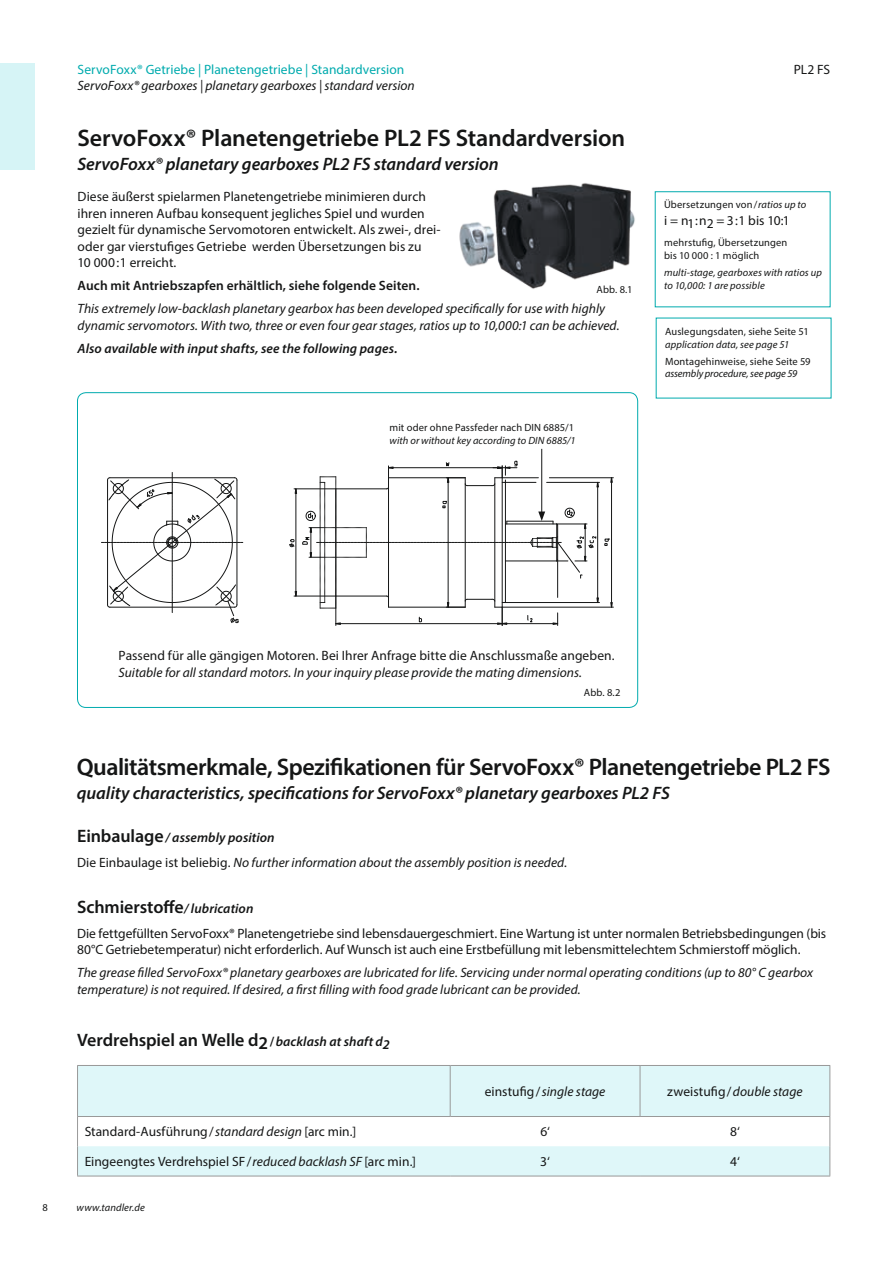
<style>
.page{position:relative;width:893px;height:1263px;background:#fff}
.page>*{position:absolute;margin:0;border:0;box-sizing:border-box;transform-origin:0 0}
.t1{font:600 24px "Myriad Pro";letter-spacing:-.02em;color:#151616}
.t2{font:italic 600 18px "Myriad Pro";letter-spacing:-.005em;color:#151616}
.t3{font:600 18px "Myriad Pro";letter-spacing:-.005em;color:#151616}
.t4{font:13.5px/16.5px "Myriad Pro";color:#151616}
.t5{font:italic 13.5px/16.5px "Myriad Pro";color:#151616}
.t6{font:600 13.5px "Myriad Pro";letter-spacing:.005em;color:#151616}
.t7{font:13.5px "Myriad Pro";letter-spacing:.005em;color:#00abae}
.t8{font:italic 600 13.5px "Myriad Pro";letter-spacing:.01em;color:#151616}
.t9{font:10.5px/12.8px "Myriad Pro";letter-spacing:.015em;color:#151616}
.t10{font:italic 10.5px/12.8px "Myriad Pro";letter-spacing:.01em;color:#151616}
.t11{font:italic 10.5px "Myriad Pro";letter-spacing:-.01em;color:#151616}
.s1{font-style:italic}
.s2{font-weight:600;font-style:normal;font-size:18px}
.s3{font-weight:600}
.s4{font-style:normal}
.s5{font-style:italic;font-size:13.5px}
.s6{font-size:13.5px}
</style>
<div class="page">
<div style="left:0;top:64px;width:34px;height:106px;background:#d6f4f6"></div>
<img style="left:459px;top:183px;width:196px;height:113px">
<hr style="left:505px;top:602px;width:94px;height:1px;background:#151616">
<hr style="left:547px;top:482px;width:52px;height:1px;background:#151616">
<hr style="left:611px;top:478px;width:1px;height:129px;background:#151616">
<hr style="left:502px;top:607px;width:111px;height:1px;background:#151616">
<hr style="left:549px;top:477px;width:64px;height:1px;background:#151616">
<svg style="left:605px;top:539px;width:5px;height:6px"></svg>
<svg style="left:101px;top:472px;width:142px;height:151px"></svg>
<hr style="left:541px;top:449px;width:1px;height:65px;background:#151616">
<svg style="left:289px;top:461px;width:309px;height:164px"></svg>
<svg style="left:78px;top:1066px;width:751px;height:110px;fill:#dff7f9"></svg>
<hr style="left:77px;top:1065px;width:373px;height:1px;background:#999">
<hr style="left:77px;top:1066px;width:1px;height:50px;background:#999">
<hr style="left:450px;top:1065px;width:190px;height:1px;background:#999">
<hr style="left:450px;top:1066px;width:1px;height:50px;background:#999">
<hr style="left:640px;top:1065px;width:190px;height:1px;background:#999">
<hr style="left:640px;top:1066px;width:1px;height:50px;background:#999">
<hr style="left:829px;top:1066px;width:1px;height:50px;background:#999">
<hr style="left:77px;top:1116px;width:373px;height:1px;background:#999">
<svg style="left:77px;top:1117px;width:1px;height:29px"></svg>
<hr style="left:450px;top:1116px;width:190px;height:1px;background:#999">
<hr style="left:640px;top:1116px;width:190px;height:1px;background:#999">
<svg style="left:829px;top:1117px;width:1px;height:29px"></svg>
<hr style="left:77px;top:1146px;width:1px;height:30px;background:#999">
<hr style="left:829px;top:1146px;width:1px;height:30px;background:#999">
<hr style="left:77px;top:1176px;width:373px;height:1px;background:#999">
<hr style="left:450px;top:1176px;width:190px;height:1px;background:#999">
<hr style="left:640px;top:1176px;width:190px;height:1px;background:#999">
<p class="t7" style="left:78px;top:61px;width:328px">ServoFoxx® Getriebe | Planetengetriebe | Standardversion</p>
<p class="t5" style="left:78px;top:77px;width:339px">ServoFoxx® gearboxes | planetary gearboxes | standard version</p>
<h1 class="t1" style="left:78px;top:122px;width:549px">ServoFoxx® Planetengetriebe PL2 FS Standardversion</h1>
<h2 class="t2" style="left:78px;top:152px;width:423px">ServoFoxx® planetary gearboxes PL2 FS standard version</h2>
<p class="t4" style="left:78px;top:188px;width:365px">Diese äußerst spielarmen Planetengetriebe minimieren durch ihren inneren Aufbau konsequent jegliches Spiel und wurden gezielt für dynamische Servomotoren entwickelt. Als zwei-, drei&shy;oder gar vierstufiges Getriebe werden Übersetzungen bis zu<br>10 000:1 erreicht.</p>
<p class="t6" style="left:78px;top:277px;width:343px">Auch mit Antriebszapfen erhältlich, siehe folgende Seiten.</p>
<p class="t5" style="left:78px;top:300px;width:543px">This extremely low-backlash planetary gearbox has been developed specifically for use with highly dynamic servomotors. With two, three or even four gear stages, ratios up to 10,000:1 can be achieved.</p>
<p class="t8" style="left:78px;top:339px;width:321px">Also available with input shafts, see the following pages.</p>
<p class="t9" style="left:597px;top:283px;width:37px">Abb. 8.1</p>
<p class="t9" style="left:389px;top:421px;width:186px">mit oder ohne Passfeder nach DIN 6885/1</p>
<p class="t10" style="left:389px;top:434px;width:188px">with or without key according to DIN 6885/1</p>
<p class="t4" style="left:794px;top:61px;width:38px">PL2 FS</p>
<p class="t9" style="left:664px;top:198px;width:144px">Übersetzungen von/<span class="s1">ratios up to</span></p>
<p class="t4" style="left:664px;top:212px;width:127px">i = n1:n2 = 3:1 bis 10:1</p>
<p class="t9" style="left:664px;top:236px;width:125px">mehrstufig, Übersetzungen bis 10 000 : 1 möglich</p>
<p class="t10" style="left:664px;top:266px;width:159px">multi-stage, gearboxes with ratios up to 10,000: 1 are possible</p>
<p class="t9" style="left:665px;top:325px;width:145px">Auslegungsdaten, siehe Seite 51</p>
<p class="t10" style="left:665px;top:337px;width:126px">application data, see page 51</p>
<p class="t9" style="left:665px;top:354px;width:147px">Montagehinweise, siehe Seite 59</p>
<p class="t11" style="left:665px;top:367px;width:134px">assembly procedure, see page 59</p>
<p class="t4" style="left:119px;top:647px;width:497px">Passend für alle gängigen Motoren. Bei Ihrer Anfrage bitte die Anschlussmaße angeben.</p>
<p class="t5" style="left:119px;top:664px;width:465px">Suitable for all standard motors. In your inquiry please provide the mating dimensions.</p>
<p class="t9" style="left:584px;top:686px;width:38px">Abb. 8.2</p>
<h1 class="t1" style="left:77px;top:752px;width:755px">Qualitätsmerkmale, Spezifikationen für ServoFoxx® Planetengetriebe PL2 FS</h1>
<h2 class="t2" style="left:77px;top:781px;width:595px">quality characteristics, specifications for ServoFoxx® planetary gearboxes PL2 FS</h2>
<p class="t5" style="left:77px;top:824px;width:492px;line-height:25px"><span class="s2">Einbaulage</span><span class="s3">/ assembly position<br></span><span class="s4">Die Einbaulage ist beliebig.</span> No further information about the assembly position is needed.</p>
<h2 class="t3" style="left:77px;top:895px;width:178px">Schmierstoffe<span class="s5">/ lubrication</span></h2>
<p class="t4" style="left:77px;top:925px;width:751px">Die fettgefüllten ServoFoxx® Planetengetriebe sind lebensdauergeschmiert. Eine Wartung ist unter normalen Betriebsbedingungen (bis<br>80°C Getriebetemperatur) nicht erforderlich. Auf Wunsch ist auch eine Erstbefüllung mit lebensmittelechtem Schmierstoff möglich.</p>
<p class="t5" style="left:77px;top:964px;width:738px">The grease filled ServoFoxx® planetary gearboxes are lubricated for life. Servicing under normal operating conditions (up to 80° C gearbox temperature) is not required. If desired, a first filling with food grade lubricant can be provided.</p>
<h2 class="t3" style="left:77px;top:1029px;width:314px">Verdrehspiel an Welle d2<span class="s6">/</span><span class="s5">backlash at shaft d</span><sub>2</sub></h2>
<p class="t5" style="left:485px;top:1083px;width:122px"><span class="s4">einstufig/</span>single stage</p>
<p class="t4" style="left:667px;top:1083px;width:137px">zweistufig/<span class="s1">double stage</span></p>
<p class="t4" style="left:85px;top:1123px;width:273px">Standard-Ausführung/<span class="s1">standard design</span> [arc min.]</p>
<p class="t4" style="left:540px;top:1123px;width:11px">6‘</p>
<p class="t4" style="left:730px;top:1123px;width:11px">8‘</p>
<p class="t4" style="left:85px;top:1153px;width:333px">Eingeengtes Verdrehspiel SF/<span class="s1">reduced backlash SF</span> [arc min.]</p>
<p class="t4" style="left:540px;top:1153px;width:11px">3‘</p>
<p class="t4" style="left:730px;top:1153px;width:11px">4‘</p>
<p class="t9" style="left:43px;top:1201px;width:7px">8</p>
<p class="t10" style="left:77px;top:1201px;width:70px">www.tandler.de</p>
</div>
